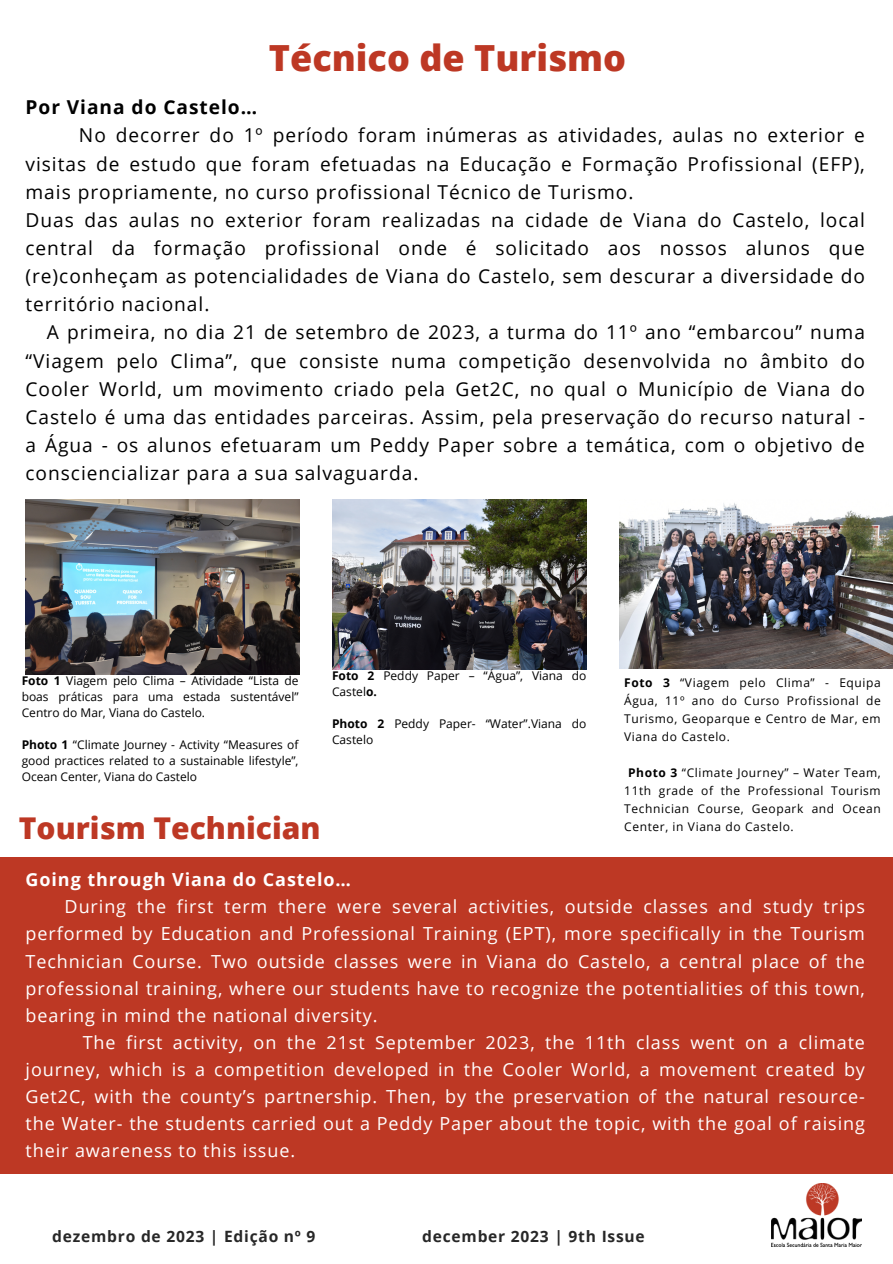
<style>
.page{position:relative;width:893px;height:1264px;background:#fff}
.page>*{position:absolute;margin:0;border:0;box-sizing:border-box;transform-origin:0 0}
.t1{font:800 36px "Open Sans";color:#bd3824}
.t2{font:800 30px "Open Sans";color:#bd3824}
.t3{font:19.2px/28.2px "Open Sans";letter-spacing:.05em;color:#000;text-align:justify}
.t4{font:700 19.2px "Open Sans";letter-spacing:.05em;color:#000}
.t5{font:18px/27px "Open Sans";letter-spacing:.05em;color:#fff;text-align:justify}
.t6{font:700 18px "Open Sans";letter-spacing:.05em;color:#fff}
.t7{font:700 15.6px "Open Sans";letter-spacing:.05em;color:#272727}
.t8{font:12px/18px "Open Sans";color:#000;text-align:justify}
.s1{font-weight:700}
</style>
<div class="page">
<div style="left:0;top:857px;width:892px;height:317px;background:#bd3824"></div>
<img style="left:771px;top:1183px;width:90px;height:62px">
<img style="left:26px;top:500px;width:273px;height:174px">
<img style="left:332px;top:500px;width:254px;height:169px">
<img style="left:620px;top:503px;width:272px;height:165px">
<p class="t1" style="left:269px;top:33px;width:359px">Técnico de Turismo</p>
<p class="t4" style="left:26px;top:94px;width:233px">Por Viana do Castelo…</p>
<p class="t3" style="left:26px;top:121px;width:840px;text-indent:53px">No decorrer do 1º período foram inúmeras as atividades, aulas no exterior e visitas de estudo que foram efetuadas na Educação e Formação Profissional (EFP), mais propriamente, no curso profissional Técnico de Turismo.</p>
<p class="t3" style="left:26px;top:205px;width:840px">Duas das aulas no exterior foram realizadas na cidade de Viana do Castelo, local central da formação profissional onde é solicitado aos nossos alunos que (re)conheçam as potencialidades de Viana do Castelo, sem descurar a diversidade do território nacional.</p>
<p class="t3" style="left:26px;top:318px;width:840px;text-indent:21px">A primeira, no dia 21 de setembro de 2023, a turma do 11º ano “embarcou” numa “Viagem pelo Clima”, que consiste numa competição desenvolvida no âmbito do Cooler World, um movimento criado pela Get2C, no qual o Município de Viana do Castelo é uma das entidades parceiras. Assim, pela preservação do recurso natural - a Água - os alunos efetuaram um Peddy Paper sobre a temática, com o objetivo de consciencializar para a sua salvaguarda.</p>
<p class="t8" style="left:22px;top:672px;width:278px;line-height:16px"><span class="s1">Foto 1</span> Viagem pelo Clima – Atividade “Lista de boas práticas para uma estada sustentável” Centro do Mar, Viana do Castelo.</p>
<p class="t8" style="left:22px;top:736px;width:278px;line-height:16px"><span class="s1">Photo 1</span> “Climate Journey - Activity “Measures of good practices related to a sustainable lifestyle”, Ocean Center, Viana do Castelo</p>
<p class="t2" style="left:19px;top:807px;width:303px">Tourism Technician</p>
<p class="t8" style="left:332px;top:667px;width:256px;line-height:16px"><span class="s1">Foto 2</span> Peddy Paper – “Água”, Viana do<br>Castel<span class="s1">o.</span></p>
<p class="t8" style="left:332px;top:715px;width:256px;line-height:16px"><span class="s1">Photo 2</span> Peddy Paper- “Water”.Viana do<br>Castelo</p>
<p class="t8" style="left:624px;top:673px;width:258px"><span class="s1">Foto 3</span> “Viagem pelo Clima” - Equipa Água, 11º ano do Curso Profissional de Turismo, Geoparque e Centro de Mar, em Viana do Castelo.</p>
<p class="t8" style="left:624px;top:763px;width:258px;text-indent:4px"><span class="s1">Photo 3</span> “Climate Journey” – Water Team, 11th grade of the Professional Tourism Technician Course, Geopark and Ocean Center, in Viana do Castelo.</p>
<p class="t6" style="left:26px;top:867px;width:327px">Going through Viana do Castelo…</p>
<p class="t5" style="left:26px;top:893px;width:840px;text-indent:39px">During the first term there were several activities, outside classes and study trips performed by Education and Professional Training (EPT), more specifically in the Tourism Technician Course. Two outside classes were in Viana do Castelo, a central place of the professional training, where our students have to recognize the potentialities of this town, bearing in mind the national diversity.</p>
<p class="t5" style="left:26px;top:1028px;width:840px;text-indent:57px">The first activity, on the 21st September 2023, the 11th class went on a climate journey, which is a competition developed in the Cooler World, a movement created by Get2C, with the county’s partnership. Then, by the preservation of the natural resource&shy;the Water- the students carried out a Peddy Paper about the topic, with the goal of raising their awareness to this issue.</p>
<p class="t7" style="left:52px;top:1225px;width:265px">dezembro de 2023 | Edição nº 9</p>
<p class="t7" style="left:422px;top:1225px;width:224px">december 2023 | 9th Issue</p>
</div>
